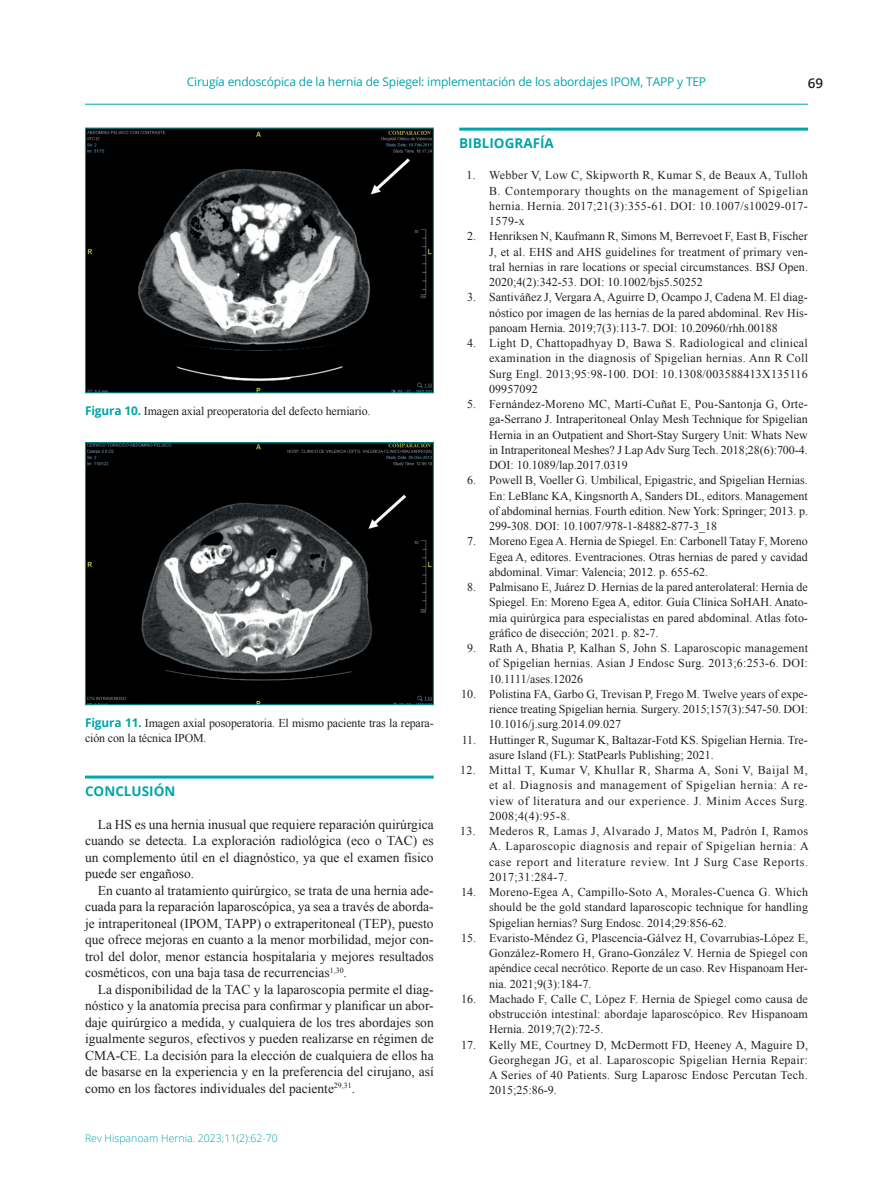
<style>
.page{position:relative;width:893px;height:1191px;background:#fff}
.page>*{position:absolute;margin:0;border:0;box-sizing:border-box;transform-origin:0 0}
.Texto_base{font:13.5px/16.5px "Times New Roman";color:#231f20;text-align:justify}
.Ladillo_1{font:700 13.5px "Open Sans";color:#00a5aa}
.t1{font:600 13.5px "Open Sans";color:#231f20}
.Pie_figura{font:12px/15.3px "Times New Roman";color:#231f20;text-align:justify}
.t2{font:12px "Open Sans";letter-spacing:-.015em;color:#00a5aa}
.t3{font:300 10.5px "Open Sans";color:#00a5aa}
.s1{font-family:"Open Sans";font-weight:700;color:#00a5aa}
</style>
<div class="page">
<hr style="left:85px;top:104px;width:723px;height:1px;background:#00a5aa">
<img style="left:87px;top:130px;width:345px;height:261px">
<div style="left:85px;top:128px;width:349px;height:265px;border:1px solid #00a5aa"></div>
<hr style="left:85px;top:775px;width:349px;height:3px;background:#00a5aa">
<img style="left:87px;top:444px;width:345px;height:259px">
<div style="left:85px;top:442px;width:349px;height:263px;border:1px solid #00a5aa"></div>
<hr style="left:459px;top:128px;width:349px;height:3px;background:#00a5aa">
<p class="t2" style="left:187px;top:74px;width:521px">Cirugía endoscópica de la hernia de Spiegel: implementación de los abordajes IPOM, TAPP y TEP</p>
<p class="t1" style="left:808px;top:74px;width:17px">69</p>
<p class="Pie_figura" style="left:85px;top:403px;width:287px"><span class="s1">Figura 10.</span> Imagen axial preoperatoria del defecto herniario.</p>
<p class="Pie_figura" style="left:85px;top:715px;width:350px"><span class="s1">Figura 11.</span> Imagen axial posoperatoria. El mismo paciente tras la repara&shy;ción con la técnica IPOM.</p>
<p class="Ladillo_1" style="left:85px;top:781px;width:92px">CONCLUSIÓN</p>
<p class="Texto_base" style="left:85px;top:815px;width:350px;text-indent:13px">La HS es una hernia inusual que requiere reparación quirúrgica cuando se detecta. La exploración radiológica (eco o TAC) es un complemento útil en el diagnóstico, ya que el examen físico puede ser engañoso.</p>
<p class="Texto_base" style="left:85px;top:881px;width:350px;text-indent:13px">En cuanto al tratamiento quirúrgico, se trata de una hernia ade&shy;cuada para la reparación laparoscópica, ya sea a través de aborda&shy;je intraperitoneal (IPOM, TAPP) o extraperitoneal (TEP), puesto que ofrece mejoras en cuanto a la menor morbilidad, mejor con&shy;trol del dolor, menor estancia hospitalaria y mejores resultados cosméticos, con una baja tasa de recurrencias<sup>1,30</sup>.</p>
<p class="Texto_base" style="left:85px;top:980px;width:350px;text-indent:13px">La disponibilidad de la TAC y la laparoscopia permite el diag&shy;nóstico y la anatomía precisa para confirmar y planificar un abor&shy;daje quirúrgico a medida, y cualquiera de los tres abordajes son igualmente seguros, efectivos y pueden realizarse en régimen de CMA-CE. La decisión para la elección de cualquiera de ellos ha de basarse en la experiencia y en la preferencia del cirujano, así como en los factores individuales del paciente<sup>29,31</sup>.</p>
<p class="t3" style="left:85px;top:1130px;width:194px">Rev Hispanoam Hernia. 2023;11(2):62-70</p>
<p class="Ladillo_1" style="left:459px;top:133px;width:96px">BIBLIOGRAFÍA</p>
<p class="Pie_figura" style="left:489px;top:167px;width:321px;text-indent:-22px">1. Webber V, Low C, Skipworth R, Kumar S, de Beaux A, Tulloh B. Contemporary thoughts on the management of Spigelian hernia. Hernia. 2017;21(3):355-61. DOI: 10.1007/s10029-017- 1579-x</p>
<p class="Pie_figura" style="left:489px;top:228px;width:320px;text-indent:-22px">2. Henriksen N, Kaufmann R, Simons M, Berrevoet F, East B, Fischer J, et al. EHS and AHS guidelines for treatment of primary ven&shy;tral hernias in rare locations or special circumstances. BSJ Open.<br>2020;4(2):342-53. DOI: 10.1002/bjs5.50252</p>
<p class="Pie_figura" style="left:489px;top:289px;width:320px;text-indent:-22px">3. Santiváñez J, Vergara A, Aguirre D, Ocampo J, Cadena M. El diag&shy;nóstico por imagen de las hernias de la pared abdominal. Rev His&shy;panoam Hernia. 2019;7(3):113-7. DOI: 10.20960/rhh.00188</p>
<p class="Pie_figura" style="left:489px;top:335px;width:320px;text-indent:-22px">4. Light D, Chattopadhyay D, Bawa S. Radiological and clinical examination in the diagnosis of Spigelian hernias. Ann R Coll Surg Engl. 2013;95:98-100. DOI: 10.1308/003588413X135116<br>09957092</p>
<p class="Pie_figura" style="left:489px;top:396px;width:320px;text-indent:-22px">5. Fernández-Moreno MC, Martí-Cuñat E, Pou-Santonja G, Orte&shy;ga-Serrano J. Intraperitoneal Onlay Mesh Technique for Spigelian Hernia in an Outpatient and Short-Stay Surgery Unit: Whats New in Intraperitoneal Meshes? J Lap Adv Surg Tech. 2018;28(6):700-4.<br>DOI: 10.1089/lap.2017.0319</p>
<p class="Pie_figura" style="left:489px;top:472px;width:320px;text-indent:-22px">6. Powell B, Voeller G. Umbilical, Epigastric, and Spigelian Hernias.<br>En: LeBlanc KA, Kingsnorth A, Sanders DL, editors. Management of abdominal hernias. Fourth edition. New York: Springer; 2013. p.<br>299-308. DOI: 10.1007/978-1-84882-877-3_18</p>
<p class="Pie_figura" style="left:489px;top:533px;width:320px;text-indent:-22px">7. Moreno Egea A. Hernia de Spiegel. En: Carbonell Tatay F, Moreno Egea A, editores. Eventraciones. Otras hernias de pared y cavidad abdominal. Vimar: Valencia; 2012. p. 655-62.</p>
<p class="Pie_figura" style="left:489px;top:579px;width:320px;text-indent:-22px">8. Palmisano E, Juárez D. Hernias de la pared anterolateral: Hernia de Spiegel. En: Moreno Egea A, editor. Guía Clínica SoHAH. Anato&shy;mía quirúrgica para especialistas en pared abdominal. Atlas foto&shy;gráfico de disección; 2021. p. 82-7.</p>
<p class="Pie_figura" style="left:489px;top:640px;width:320px;text-indent:-22px">9. Rath A, Bhatia P, Kalhan S, John S. Laparoscopic management of Spigelian hernias. Asian J Endosc Surg. 2013;6:253-6. DOI:<br>10.1111/ases.12026</p>
<p class="Pie_figura" style="left:489px;top:686px;width:321px;text-indent:-28px">10. Polistina FA, Garbo G, Trevisan P, Frego M. Twelve years of expe&shy;rience treating Spigelian hernia. Surgery. 2015;157(3):547-50. DOI:<br>10.1016/j.surg.2014.09.027</p>
<p class="Pie_figura" style="left:489px;top:732px;width:320px;text-indent:-27px">11. Huttinger R, Sugumar K, Baltazar-Fotd KS. Spigelian Hernia. Tre&shy;asure Island (FL): StatPearls Publishing; 2021.</p>
<p class="Pie_figura" style="left:489px;top:762px;width:320px;text-indent:-29px">12. Mittal T, Kumar V, Khullar R, Sharma A, Soni V, Baijal M, et al. Diagnosis and management of Spigelian hernia: A re&shy;view of literatura and our experience. J. Minim Acces Surg.<br>2008;4(4):95-8.</p>
<p class="Pie_figura" style="left:489px;top:823px;width:321px;text-indent:-29px">13. Mederos R, Lamas J, Alvarado J, Matos M, Padrón I, Ramos A. Laparoscopic diagnosis and repair of Spigelian hernia: A case report and literature review. Int J Surg Case Reports.<br>2017;31:284-7.</p>
<p class="Pie_figura" style="left:489px;top:884px;width:321px;text-indent:-28px">14. Moreno-Egea A, Campillo-Soto A, Morales-Cuenca G. Which should be the gold standard laparoscopic technique for handling Spigelian hernias? Surg Endosc. 2014;29:856-62.</p>
<p class="Pie_figura" style="left:489px;top:930px;width:321px;text-indent:-28px">15. Evaristo-Méndez G, Plascencia-Gálvez H, Covarrubias-López E, González-Romero H, Grano-González V. Hernia de Spiegel con apéndice cecal necrótico. Reporte de un caso. Rev Hispanoam Her&shy;nia. 2021;9(3):184-7.</p>
<p class="Pie_figura" style="left:489px;top:991px;width:320px;text-indent:-28px">16. Machado F, Calle C, López F. Hernia de Spiegel como causa de obstrucción intestinal: abordaje laparoscópico. Rev Hispanoam Hernia. 2019;7(2):72-5.</p>
<p class="Pie_figura" style="left:489px;top:1036px;width:320px;text-indent:-28px">17. Kelly ME, Courtney D, McDermott FD, Heeney A, Maguire D, Georghegan JG, et al. Laparoscopic Spigelian Hernia Repair:<br>A Series of 40 Patients. Surg Laparosc Endosc Percutan Tech.<br>2015;25:86-9.</p>
</div>
